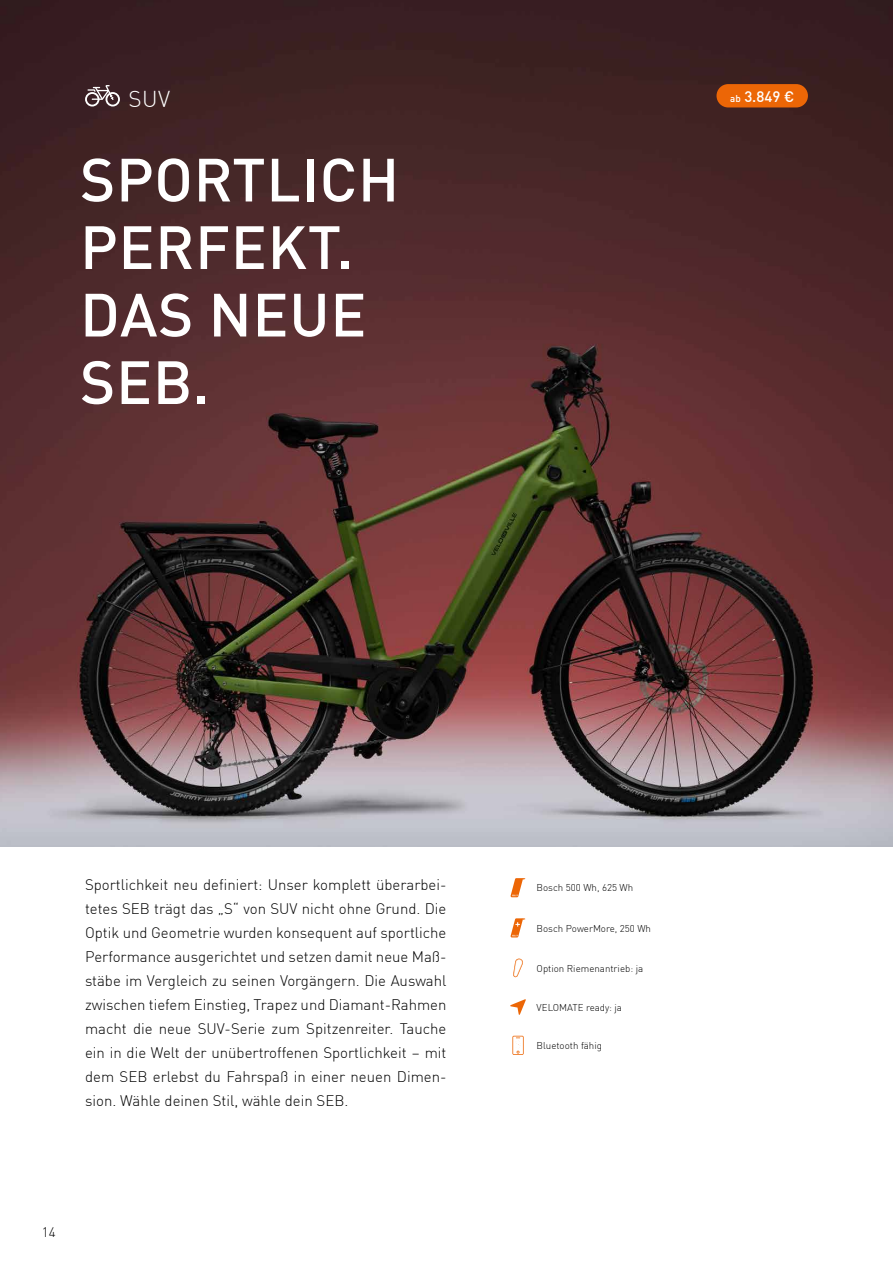
<style>
.page{position:relative;width:893px;height:1263px;background:#fff}
.page>*{position:absolute;margin:0;border:0;box-sizing:border-box;transform-origin:0 0}
.t1{font:500 60px/67.5px "FFDIN Profor IIC";letter-spacing:.01em;color:#fff}
.t2{font:300 22.5px "FFDIN Profor IIC";color:#fff}
.t3{font:300 15px/24px "FFDIN Profor IIC";color:#000;text-align:justify}
.t4{font:500 15px "FFDIN Profor IIC";color:#fff}
.t5{font:300 13.5px "FFDIN Profor IIC";color:#000}
.t6{font:300 9.75px "FFDIN Profor IIC";color:#000}
.s1{font-size:9.75px}
</style>
<div class="page">
<img style="left:0;top:0;width:893px;height:846px">
<svg style="left:85px;top:85px;width:35px;height:22px"></svg>
<div style="left:716px;top:84px;width:92px;height:23px;background:#ec6606;border-radius:12px"></div>
<svg style="left:510px;top:878px;width:16px;height:19px"></svg>
<svg style="left:513px;top:958px;width:10px;height:19px"></svg>
<svg style="left:510px;top:999px;width:16px;height:16px"></svg>
<svg style="left:512px;top:1036px;width:12px;height:19px"></svg>
<svg style="left:510px;top:918px;width:16px;height:19px"></svg>
<h2 class="t2" style="left:129px;top:81px;width:43px">SUV</h2>
<h1 class="t1" style="left:80px;top:142px;width:321px">SPORTLICH<br>PERFEKT.<br>DAS NEUE<br>SEB.</h1>
<p class="t4" style="left:730px;top:84px;width:66px"><span class="s1">ab</span> 3.849 €</p>
<p class="t3" style="left:85px;top:871px;width:363px">Sportlichkeit neu definiert: Unser komplett überarbei&shy;tetes SEB trägt das „S“ von SUV nicht ohne Grund. Die Optik und Geometrie wurden konsequent auf sportliche Performance ausgerichtet und setzen damit neue Maß&shy;stäbe im Vergleich zu seinen Vorgängern. Die Auswahl zwischen tiefem Einstieg, Trapez und Diamant-Rahmen macht die neue SUV-Serie zum Spitzenreiter. Tauche ein in die Welt der unübertroffenen Sportlichkeit – mit dem SEB erlebst du Fahrspaß in einer neuen Dimen&shy;sion. Wähle deinen Stil, wähle dein SEB.</p>
<p class="t6" style="left:537px;top:880px;width:98px">Bosch 500 Wh, 625 Wh</p>
<p class="t6" style="left:537px;top:921px;width:116px">Bosch PowerMore, 250 Wh</p>
<p class="t6" style="left:537px;top:961px;width:108px">Option Riemenantrieb: ja</p>
<p class="t6" style="left:537px;top:1000px;width:87px">VELOMATE ready: ja</p>
<p class="t6" style="left:537px;top:1038px;width:67px">Bluetooth fähig</p>
<p class="t5" style="left:42px;top:1222px;width:15px">14</p>
</div>
